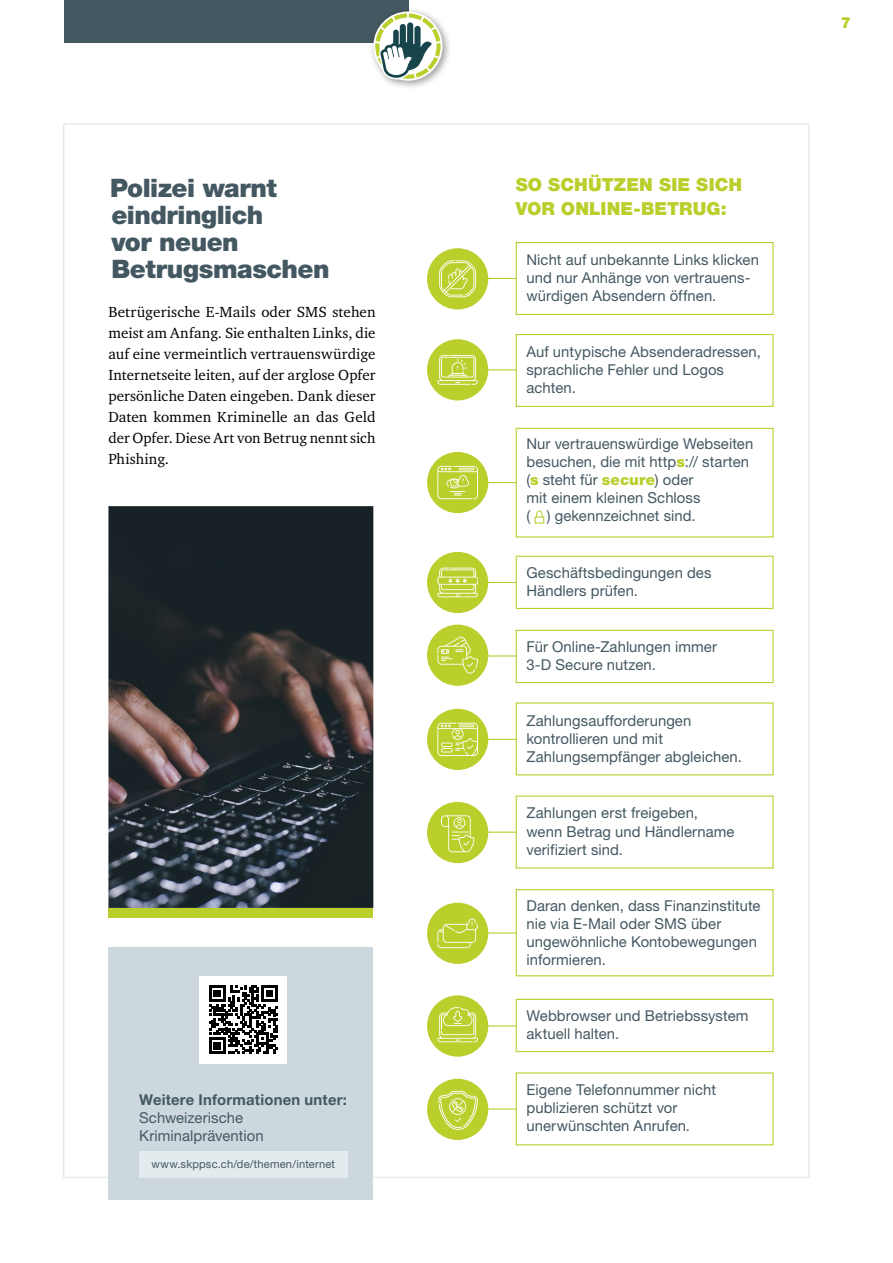
<style>
.page{position:relative;width:893px;height:1263px;background:#fff}
.page>*{position:absolute;margin:0;border:0;box-sizing:border-box;transform-origin:0 0}
.t1{font:900 25.5px/27px "Helvetica Neue LT Pro";letter-spacing:-.02em;color:#445862}
.t2{font:900 18px/24px "Helvetica Neue LT Pro";letter-spacing:.01em;color:#bace2c}
.t3{font:15px/18px "Helvetica Neue LT Pro";letter-spacing:.005em;color:#445862}
.t4{font:15px/21px "Charter ITC Std";letter-spacing:.005em;color:#000;text-align:justify}
.t5{font:700 15px "Helvetica Neue LT Pro";letter-spacing:.015em;color:#445862}
.t6{font:800 15px "Helvetica Neue LT Pro";color:#bace2c}
.t7{font:11.25px "Helvetica Neue LT Pro";letter-spacing:.015em;color:#445862}
.s1{font-weight:900;color:#bace2c}
</style>
<div class="page">
<div style="left:108px;top:947px;width:265px;height:252px;background:#ccd8de"></div>
<div style="left:427px;top:248px;width:61px;height:61px;background:#bace2c;border-radius:50%"></div>
<div style="left:427px;top:339px;width:61px;height:61px;background:#bace2c;border-radius:50%"></div>
<div style="left:427px;top:452px;width:61px;height:61px;background:#bace2c;border-radius:50%"></div>
<div style="left:427px;top:552px;width:61px;height:61px;background:#bace2c;border-radius:50%"></div>
<div style="left:427px;top:625px;width:61px;height:61px;background:#bace2c;border-radius:50%"></div>
<div style="left:427px;top:709px;width:61px;height:61px;background:#bace2c;border-radius:50%"></div>
<div style="left:427px;top:802px;width:61px;height:61px;background:#bace2c;border-radius:50%"></div>
<div style="left:427px;top:903px;width:61px;height:61px;background:#bace2c;border-radius:50%"></div>
<div style="left:427px;top:995px;width:61px;height:62px;background:#bace2c;border-radius:50%"></div>
<div style="left:427px;top:1079px;width:61px;height:61px;background:#bace2c;border-radius:50%"></div>
<img style="left:108px;top:506px;width:265px;height:402px">
<div style="left:139px;top:1151px;width:209px;height:27px;background:#e4ebee"></div>
<svg style="left:437px;top:1007px;width:41px;height:35px"></svg>
<svg style="left:437px;top:568px;width:41px;height:29px"></svg>
<svg style="left:439px;top:260px;width:37px;height:37px"></svg>
<svg style="left:437px;top:355px;width:41px;height:30px"></svg>
<svg style="left:437px;top:466px;width:41px;height:33px"></svg>
<svg style="left:437px;top:636px;width:41px;height:38px"></svg>
<svg style="left:437px;top:723px;width:41px;height:33px"></svg>
<svg style="left:441px;top:815px;width:33px;height:37px"></svg>
<svg style="left:437px;top:918px;width:41px;height:30px"></svg>
<svg style="left:535px;top:510px;width:9px;height:14px"></svg>
<div style="left:200px;top:976px;width:87px;height:87px;background:#fff"></div>
<svg style="left:209px;top:985px;width:69px;height:69px"></svg>
<svg style="left:438px;top:1091px;width:40px;height:39px"></svg>
<svg style="left:488px;top:278px;width:28px;height:1px"></svg>
<svg style="left:488px;top:482px;width:28px;height:1px"></svg>
<svg style="left:488px;top:582px;width:28px;height:1px"></svg>
<svg style="left:488px;top:655px;width:28px;height:1px"></svg>
<svg style="left:488px;top:1025px;width:28px;height:1px"></svg>
<svg style="left:488px;top:739px;width:28px;height:1px"></svg>
<svg style="left:488px;top:832px;width:28px;height:1px"></svg>
<svg style="left:488px;top:932px;width:28px;height:1px"></svg>
<svg style="left:488px;top:1108px;width:28px;height:1px"></svg>
<svg style="left:488px;top:369px;width:28px;height:1px"></svg>
<div style="left:516px;top:242px;width:258px;height:73px;border:1px solid #bace2c"></div>
<div style="left:516px;top:556px;width:258px;height:53px;border:1px solid #bace2c"></div>
<div style="left:516px;top:630px;width:258px;height:53px;border:1px solid #bace2c"></div>
<div style="left:516px;top:999px;width:258px;height:53px;border:1px solid #bace2c"></div>
<div style="left:516px;top:334px;width:258px;height:73px;border:1px solid #bace2c"></div>
<div style="left:516px;top:428px;width:258px;height:109px;border:1px solid #bace2c"></div>
<div style="left:516px;top:889px;width:258px;height:87px;border:1px solid #bace2c"></div>
<div style="left:516px;top:1072px;width:258px;height:73px;border:1px solid #bace2c"></div>
<div style="left:108px;top:908px;width:265px;height:10px;background:#bace2c"></div>
<div style="left:64px;top:0;width:344px;height:42px;background:#445862"></div>
<div style="left:369px;top:7px;width:83px;height:83px;background:#000;opacity:.38"></div>
<svg style="left:373px;top:11px;width:70px;height:70px"></svg>
<h1 class="t1" style="left:110px;top:174px;width:221px">Polizei warnt eindringlich<br>vor neuen<br>Betrugsmaschen</h1>
<p class="t4" style="left:108px;top:301px;width:269px">Betrügerische E-Mails oder SMS stehen meist am Anfang. Sie enthalten Links, die auf eine vermeintlich vertrauenswürdige Internetseite leiten, auf der arglose Opfer persönliche Daten eingeben. Dank dieser Daten kommen Kriminelle an das Geld der Opfer. Diese Art von Betrug nennt sich Phishing.</p>
<p class="t5" style="left:139px;top:1090px;width:209px">Weitere Informationen unter:</p>
<p class="t3" style="left:139px;top:1108px;width:126px">Schweizerische<br>Kriminalprävention</p>
<p class="t7" style="left:152px;top:1157px;width:185px">www.skppsc.ch/de/themen/internet</p>
<p class="t2" style="left:516px;top:173px;width:228px">SO SCHÜTZEN SIE SICH<br>VOR ONLINE-BETRUG:</p>
<p class="t3" style="left:526px;top:250px;width:234px">Nicht auf unbekannte Links klicken und nur Anhänge von vertrauens&shy;würdigen Absendern öffnen.</p>
<p class="t3" style="left:526px;top:342px;width:236px">Auf untypische Absenderadressen, sprachliche Fehler und Logos achten.</p>
<p class="t3" style="left:526px;top:435px;width:228px">Nur vertrauenswürdige Webseiten besuchen, die mit http<span class="s1">s</span>:// starten (<span class="s1">s</span> steht für <span class="s1">secure</span>) oder<br>mit einem kleinen Schloss<br>( ) gekennzeichnet sind.</p>
<p class="t3" style="left:526px;top:563px;width:187px">Geschäftsbedingungen des<br>Händlers prüfen.</p>
<p class="t3" style="left:526px;top:637px;width:192px">Für Online-Zahlungen immer<br>3-D Secure nutzen.</p>
<p class="t3" style="left:526px;top:711px;width:217px">Zahlungsaufforderungen kontrollieren und mit<br>Zahlungsempfänger abgleichen.</p>
<p class="t3" style="left:526px;top:804px;width:210px">Zahlungen erst freigeben, wenn Betrag und Händlername verifiziert sind.</p>
<p class="t3" style="left:526px;top:896px;width:235px">Daran denken, dass Finanzinstitute nie via E-Mail oder SMS über ungewöhnliche Kontobewegungen informieren.</p>
<p class="t3" style="left:526px;top:1006px;width:223px">Webbrowser und Betriebssystem aktuell halten.</p>
<p class="t3" style="left:526px;top:1081px;width:191px">Eigene Telefonnummer nicht publizieren schützt vor unerwünschten Anrufen.</p>
<p class="t6" style="left:841px;top:13px;width:11px">7</p>
</div>
